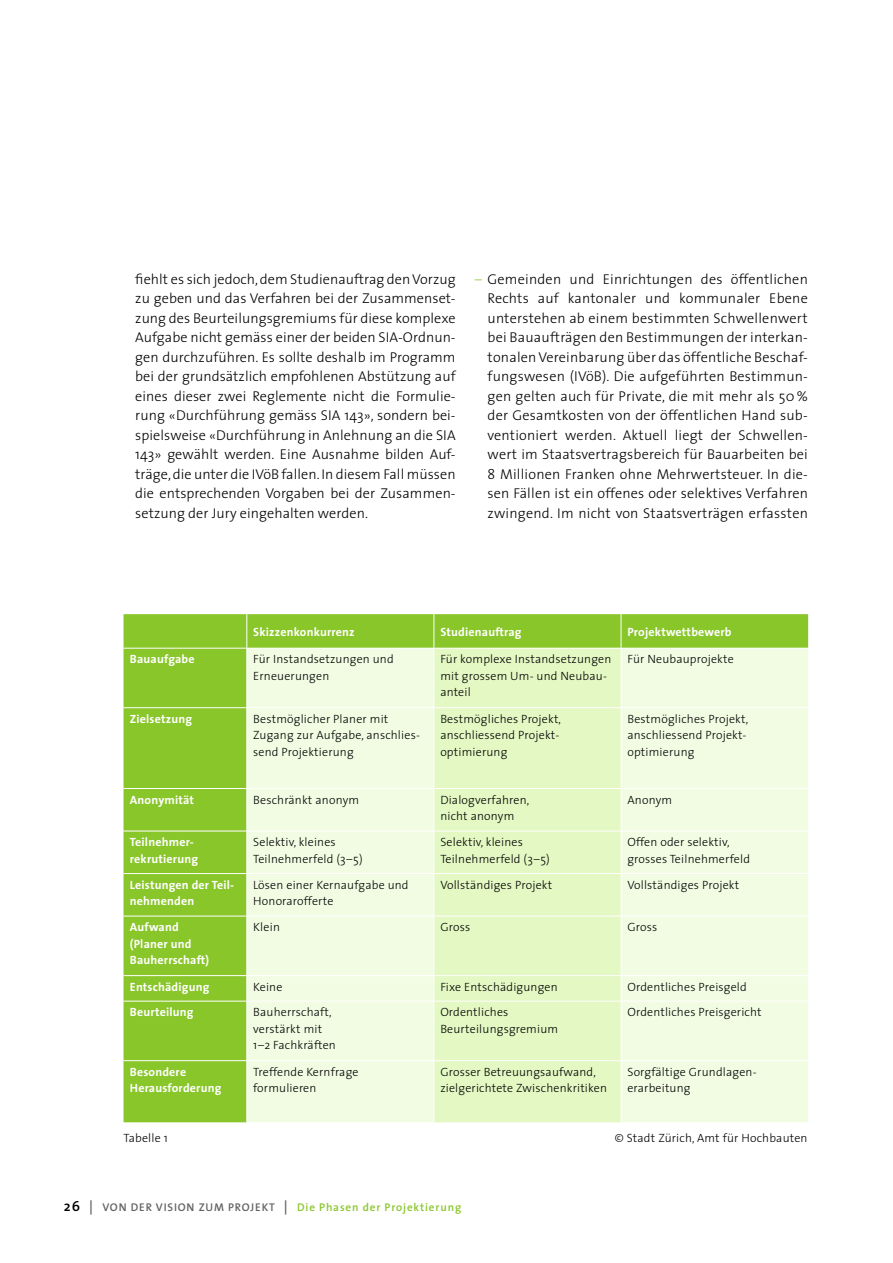
<style>
.page{position:relative;width:893px;height:1263px;background:#fff}
.page>*{position:absolute;margin:0;border:0;box-sizing:border-box;transform-origin:0 0}
.gt_einzug_Blocksatz{font:300 14.25px/19.5px "The Sans";letter-spacing:.005em;color:#000;text-align:justify}
.Legende{font:300 12px/16.5px "The Sans";letter-spacing:.015em;color:#000}
.gt{font:700 12px/16.5px "The Sans";letter-spacing:.015em;color:#fff}
.t1{font:600 11.25px "The Sans";letter-spacing:.075em;color:#89c62a}
.s1{color:#89c62a}
.s2{font-size:14.25px;color:#000}
.s3{font-size:14.25px;color:#626262}
.s4{color:#626262}
</style>
<div class="page">
<div style="left:124px;top:614px;width:684px;height:508px;background:#89c62a"></div>
<div style="left:247px;top:649px;width:561px;height:473px;background:#f2fce3"></div>
<div style="left:435px;top:649px;width:186px;height:473px;background:#e3f8c2"></div>
<hr style="left:246px;top:614px;width:1px;height:34px;background:#fff">
<hr style="left:434px;top:614px;width:1px;height:34px;background:#fff">
<hr style="left:621px;top:614px;width:1px;height:34px;background:#fff">
<hr style="left:124px;top:648px;width:123px;height:1px;background:#fff">
<hr style="left:247px;top:648px;width:187px;height:1px;background:#fff">
<hr style="left:246px;top:648px;width:1px;height:59px;background:#fff">
<hr style="left:434px;top:648px;width:187px;height:1px;background:#fff">
<hr style="left:434px;top:648px;width:1px;height:59px;background:#fff">
<hr style="left:621px;top:648px;width:187px;height:1px;background:#fff">
<hr style="left:621px;top:648px;width:1px;height:59px;background:#fff">
<hr style="left:124px;top:707px;width:123px;height:1px;background:#fff">
<hr style="left:247px;top:707px;width:187px;height:1px;background:#fff">
<hr style="left:246px;top:708px;width:1px;height:80px;background:#fff">
<hr style="left:434px;top:707px;width:187px;height:1px;background:#fff">
<hr style="left:434px;top:708px;width:1px;height:80px;background:#fff">
<hr style="left:621px;top:707px;width:187px;height:1px;background:#fff">
<hr style="left:621px;top:708px;width:1px;height:80px;background:#fff">
<hr style="left:124px;top:788px;width:123px;height:1px;background:#fff">
<hr style="left:247px;top:788px;width:187px;height:1px;background:#fff">
<hr style="left:246px;top:789px;width:1px;height:42px;background:#fff">
<hr style="left:434px;top:788px;width:187px;height:1px;background:#fff">
<hr style="left:434px;top:789px;width:1px;height:42px;background:#fff">
<hr style="left:621px;top:788px;width:187px;height:1px;background:#fff">
<hr style="left:621px;top:789px;width:1px;height:42px;background:#fff">
<hr style="left:124px;top:831px;width:123px;height:1px;background:#fff">
<hr style="left:247px;top:831px;width:187px;height:1px;background:#fff">
<hr style="left:246px;top:831px;width:1px;height:42px;background:#fff">
<hr style="left:434px;top:831px;width:187px;height:1px;background:#fff">
<hr style="left:434px;top:831px;width:1px;height:42px;background:#fff">
<hr style="left:621px;top:831px;width:187px;height:1px;background:#fff">
<hr style="left:621px;top:831px;width:1px;height:42px;background:#fff">
<hr style="left:124px;top:873px;width:123px;height:1px;background:#fff">
<hr style="left:247px;top:873px;width:187px;height:1px;background:#fff">
<hr style="left:246px;top:874px;width:1px;height:42px;background:#fff">
<hr style="left:434px;top:873px;width:187px;height:1px;background:#fff">
<hr style="left:434px;top:874px;width:1px;height:42px;background:#fff">
<hr style="left:621px;top:873px;width:187px;height:1px;background:#fff">
<hr style="left:621px;top:874px;width:1px;height:42px;background:#fff">
<hr style="left:124px;top:916px;width:123px;height:1px;background:#fff">
<hr style="left:247px;top:916px;width:187px;height:1px;background:#fff">
<hr style="left:246px;top:916px;width:1px;height:59px;background:#fff">
<hr style="left:434px;top:916px;width:187px;height:1px;background:#fff">
<hr style="left:434px;top:916px;width:1px;height:59px;background:#fff">
<hr style="left:621px;top:916px;width:187px;height:1px;background:#fff">
<hr style="left:621px;top:916px;width:1px;height:59px;background:#fff">
<hr style="left:124px;top:975px;width:123px;height:1px;background:#fff">
<hr style="left:247px;top:975px;width:187px;height:1px;background:#fff">
<svg style="left:246px;top:976px;width:1px;height:25px"></svg>
<hr style="left:434px;top:975px;width:187px;height:1px;background:#fff">
<svg style="left:434px;top:976px;width:1px;height:25px"></svg>
<hr style="left:621px;top:975px;width:187px;height:1px;background:#fff">
<svg style="left:621px;top:976px;width:1px;height:25px"></svg>
<hr style="left:124px;top:1001px;width:123px;height:1px;background:#fff">
<hr style="left:247px;top:1001px;width:187px;height:1px;background:#fff">
<hr style="left:246px;top:1001px;width:1px;height:59px;background:#fff">
<hr style="left:434px;top:1001px;width:187px;height:1px;background:#fff">
<hr style="left:434px;top:1001px;width:1px;height:59px;background:#fff">
<hr style="left:621px;top:1001px;width:187px;height:1px;background:#fff">
<hr style="left:621px;top:1001px;width:1px;height:59px;background:#fff">
<hr style="left:124px;top:1060px;width:123px;height:1px;background:#fff">
<hr style="left:247px;top:1060px;width:187px;height:1px;background:#fff">
<hr style="left:246px;top:1061px;width:1px;height:61px;background:#fff">
<hr style="left:434px;top:1060px;width:187px;height:1px;background:#fff">
<hr style="left:434px;top:1061px;width:1px;height:61px;background:#fff">
<hr style="left:621px;top:1060px;width:187px;height:1px;background:#fff">
<hr style="left:621px;top:1061px;width:1px;height:61px;background:#fff">
<p class="gt_einzug_Blocksatz" style="left:135px;top:269px;width:322px">fiehlt es sich jedoch, dem Studienauftrag den Vorzug zu geben und das Verfahren bei der Zusammenset&shy;zung des Beurteilungsgremiums für diese komplexe Aufgabe nicht gemäss einer der beiden SIA-Ordnun&shy;gen durchzuführen. Es sollte deshalb im Programm bei der grundsätzlich empfohlenen Abstützung auf eines dieser zwei Reglemente nicht die Formulie&shy;rung «Durchführung gemäss SIA 143», sondern bei&shy;spielsweise «Durchführung in Anlehnung an die SIA 143» gewählt werden. Eine Ausnahme bilden Auf&shy;träge, die unter die IVöB fallen. In diesem Fall müssen die entsprechenden Vorgaben bei der Zusammen&shy;setzung der Jury eingehalten werden.</p>
<p class="gt_einzug_Blocksatz" style="left:488px;top:269px;width:322px;text-indent:-13px"><span class="s1">–</span> Gemeinden und Einrichtungen des öffentlichen Rechts auf kantonaler und kommunaler Ebene unterstehen ab einem bestimmten Schwellenwert bei Bauaufträgen den Bestimmungen der interkan&shy;tonalen Vereinbarung über das öffentliche Beschaf&shy;fungswesen (IVöB). Die aufgeführten Bestimmun&shy;gen gelten auch für Private, die mit mehr als 50% der Gesamtkosten von der öffentlichen Hand sub&shy;ventioniert werden. Aktuell liegt der Schwellen&shy;wert im Staatsvertragsbereich für Bauarbeiten bei 8 Millionen Franken ohne Mehrwertsteuer. In die&shy;sen Fällen ist ein offenes oder selektives Verfahren zwingend. Im nicht von Staatsverträgen erfassten</p>
<p class="gt" style="left:253px;top:623px;width:103px">Skizzenkonkurrenz</p>
<p class="gt" style="left:440px;top:623px;width:83px">Studienauftrag</p>
<p class="gt" style="left:627px;top:623px;width:106px">Projektwettbewerb</p>
<p class="gt" style="left:130px;top:651px;width:66px">Bauaufgabe</p>
<p class="Legende" style="left:253px;top:651px;width:142px">Für Instandsetzungen und<br>Erneuerungen</p>
<p class="Legende" style="left:440px;top:651px;width:173px">Für komplexe Instandsetzungen mit grossem Um- und Neubau&shy;anteil</p>
<p class="Legende" style="left:627px;top:651px;width:108px">Für Neubauprojekte</p>
<p class="gt" style="left:130px;top:710px;width:64px">Zielsetzung</p>
<p class="Legende" style="left:253px;top:710px;width:168px">Bestmöglicher Planer mit<br>Zugang zur Aufgabe, anschlies&shy;send Projektierung</p>
<p class="Legende" style="left:440px;top:710px;width:122px">Bestmögliches Projekt, anschliessend Projekt&shy;optimierung</p>
<p class="Legende" style="left:627px;top:710px;width:122px">Bestmögliches Projekt, anschliessend Projekt&shy;optimierung</p>
<p class="gt" style="left:130px;top:791px;width:66px">Anonymität</p>
<p class="Legende" style="left:253px;top:791px;width:107px">Beschränkt anonym</p>
<p class="Legende" style="left:440px;top:791px;width:91px">Dialogverfahren, nicht anonym</p>
<p class="Legende" style="left:627px;top:791px;width:46px">Anonym</p>
<p class="gt" style="left:130px;top:833px;width:70px">Teilnehmer&shy;rekrutierung</p>
<p class="Legende" style="left:253px;top:833px;width:111px">Selektiv, kleines<br>Teilnehmerfeld (3–5)</p>
<p class="Legende" style="left:440px;top:833px;width:111px">Selektiv, kleines<br>Teilnehmerfeld (3–5)</p>
<p class="Legende" style="left:627px;top:833px;width:124px">Offen oder selektiv, grosses Teilnehmerfeld</p>
<p class="gt" style="left:130px;top:876px;width:106px">Leistungen der Teil&shy;nehmenden</p>
<p class="Legende" style="left:253px;top:876px;width:157px">Lösen einer Kernaufgabe und<br>Honorarofferte</p>
<p class="Legende" style="left:440px;top:876px;width:113px">Vollständiges Projekt</p>
<p class="Legende" style="left:627px;top:876px;width:113px">Vollständiges Projekt</p>
<p class="gt" style="left:130px;top:918px;width:81px">Aufwand (Planer und<br>Bauherrschaft)</p>
<p class="Legende" style="left:253px;top:918px;width:28px">Klein</p>
<p class="Legende" style="left:440px;top:918px;width:31px">Gross</p>
<p class="Legende" style="left:627px;top:918px;width:31px">Gross</p>
<p class="gt" style="left:130px;top:978px;width:81px">Entschädigung</p>
<p class="Legende" style="left:253px;top:978px;width:31px">Keine</p>
<p class="Legende" style="left:440px;top:978px;width:119px">Fixe Entschädigungen</p>
<p class="Legende" style="left:627px;top:978px;width:121px">Ordentliches Preisgeld</p>
<p class="gt" style="left:130px;top:1003px;width:65px">Beurteilung</p>
<p class="Legende" style="left:253px;top:1003px;width:84px">Bauherrschaft, verstärkt mit<br>1–2 Fachkräften</p>
<p class="Legende" style="left:440px;top:1003px;width:119px">Ordentliches<br>Beurteilungsgremium</p>
<p class="Legende" style="left:627px;top:1003px;width:136px">Ordentliches Preisgericht</p>
<p class="gt" style="left:130px;top:1063px;width:93px">Besondere<br>Herausforderung</p>
<p class="Legende" style="left:253px;top:1063px;width:107px">Treffende Kernfrage formulieren</p>
<p class="Legende" style="left:440px;top:1063px;width:168px">Grosser Betreuungsaufwand, zielgerichtete Zwischenkritiken</p>
<p class="Legende" style="left:627px;top:1063px;width:131px">Sorgfältige Grundlagen&shy;erarbeitung</p>
<p class="Legende" style="left:124px;top:1129px;width:46px">Tabelle 1</p>
<p class="Legende" style="left:615px;top:1129px;width:194px">© Stadt Zürich, Amt für Hochbauten</p>
<p class="t1" style="left:64px;top:1197px;width:399px"><span class="s2">26</span> <span class="s3">|</span> <span class="s4">VON DER VISION ZUM PROJEKT</span> <span class="s3">|</span> Die Phasen der Projektierung</p>
</div>
